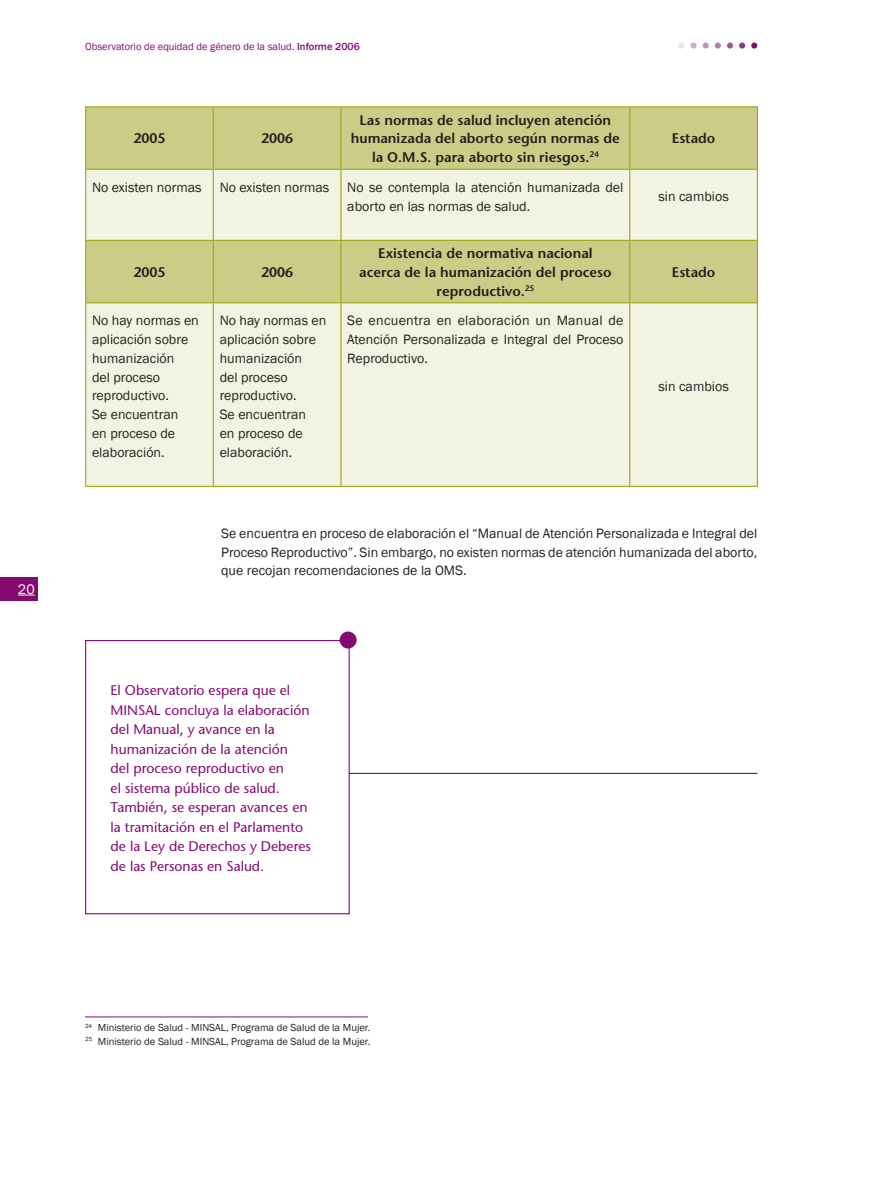
<style>
.page{position:relative;width:885px;height:1178px;background:#fff}
.page>*{position:absolute;margin:0;border:0;box-sizing:border-box;transform-origin:0 0}
.t1{font:14.25px "Franklin Gothic";color:#fff}
.t2{font:13.95px/18.8px "Franklin Gothic";color:#231f20}
.t3{font:13.95px/19.5px "Stone Sans";color:#850a70}
.t4{font:600 13.95px/18.8px "Stone Sans";color:#231f20;text-align:center}
.t5{font:10.5px/13.5px "Franklin Gothic";color:#231f20}
.t6{font:10.5px "Franklin Gothic";color:#850a70}
.s1{font-weight:500}
</style>
<div class="page">
<svg style="left:751px;top:43px;width:6px;height:6px"></svg>
<svg style="left:678px;top:43px;width:6px;height:6px"></svg>
<svg style="left:690px;top:43px;width:6px;height:6px"></svg>
<svg style="left:702px;top:43px;width:6px;height:6px"></svg>
<svg style="left:714px;top:43px;width:6px;height:6px"></svg>
<svg style="left:727px;top:43px;width:6px;height:6px"></svg>
<svg style="left:739px;top:43px;width:6px;height:6px"></svg>
<div style="left:0;top:577px;width:37px;height:24px;background:#850a70"></div>
<svg style="left:18px;top:595px;width:17px;height:1px"></svg>
<hr style="left:85px;top:1016px;width:283px;height:1px;background:#850a70">
<div style="left:86px;top:107px;width:670px;height:62px;background:#cbcd86"></div>
<svg style="left:86px;top:170px;width:670px;height:316px;background:#eaebcf"></svg>
<hr style="left:85px;top:106px;width:128px;height:1px;background:#9ea615">
<hr style="left:85px;top:107px;width:1px;height:62px;background:#9ea615">
<hr style="left:213px;top:106px;width:128px;height:1px;background:#9ea615">
<hr style="left:213px;top:107px;width:1px;height:62px;background:#9ea615">
<hr style="left:341px;top:106px;width:288px;height:1px;background:#9ea615">
<hr style="left:340px;top:107px;width:1px;height:62px;background:#9ea615">
<hr style="left:629px;top:106px;width:129px;height:1px;background:#9ea615">
<hr style="left:629px;top:107px;width:1px;height:62px;background:#9ea615">
<hr style="left:756px;top:107px;width:2px;height:62px;background:#9ea615">
<hr style="left:85px;top:169px;width:128px;height:1px;background:#9ea615">
<hr style="left:85px;top:170px;width:1px;height:70px;background:#9ea615">
<hr style="left:213px;top:169px;width:128px;height:1px;background:#9ea615">
<hr style="left:213px;top:170px;width:1px;height:70px;background:#9ea615">
<hr style="left:341px;top:169px;width:288px;height:1px;background:#9ea615">
<hr style="left:340px;top:170px;width:1px;height:70px;background:#9ea615">
<hr style="left:629px;top:169px;width:129px;height:1px;background:#9ea615">
<hr style="left:629px;top:170px;width:1px;height:70px;background:#9ea615">
<hr style="left:756px;top:170px;width:2px;height:70px;background:#9ea615">
<hr style="left:85px;top:240px;width:128px;height:1px;background:#9ea615">
<hr style="left:85px;top:241px;width:1px;height:61px;background:#9ea615">
<hr style="left:213px;top:240px;width:128px;height:1px;background:#9ea615">
<hr style="left:213px;top:241px;width:1px;height:61px;background:#9ea615">
<hr style="left:341px;top:240px;width:288px;height:1px;background:#9ea615">
<hr style="left:340px;top:241px;width:1px;height:61px;background:#9ea615">
<hr style="left:629px;top:240px;width:129px;height:1px;background:#9ea615">
<hr style="left:629px;top:241px;width:1px;height:61px;background:#9ea615">
<hr style="left:756px;top:241px;width:2px;height:61px;background:#9ea615">
<hr style="left:85px;top:302px;width:128px;height:1px;background:#9ea615">
<hr style="left:85px;top:303px;width:1px;height:183px;background:#9ea615">
<hr style="left:213px;top:302px;width:128px;height:1px;background:#9ea615">
<hr style="left:213px;top:303px;width:1px;height:183px;background:#9ea615">
<hr style="left:341px;top:302px;width:288px;height:1px;background:#9ea615">
<hr style="left:340px;top:303px;width:1px;height:183px;background:#9ea615">
<hr style="left:629px;top:302px;width:129px;height:1px;background:#9ea615">
<hr style="left:629px;top:303px;width:1px;height:183px;background:#9ea615">
<hr style="left:756px;top:303px;width:2px;height:183px;background:#9ea615">
<hr style="left:85px;top:486px;width:128px;height:1px;background:#9ea615">
<hr style="left:213px;top:486px;width:128px;height:1px;background:#9ea615">
<hr style="left:341px;top:486px;width:288px;height:1px;background:#9ea615">
<hr style="left:629px;top:486px;width:129px;height:1px;background:#9ea615">
<div style="left:85px;top:640px;width:265px;height:274px;border:1px solid #850a70"></div>
<div style="left:339px;top:631px;width:17px;height:17px;background:#850a70;border-radius:50%"></div>
<hr style="left:349px;top:773px;width:408px;height:1px;background:#850a70">
<p class="t1" style="left:18px;top:580px;width:18px">20</p>
<p class="t6" style="left:85px;top:40px;width:276px">Observatorio de equidad de género de la salud. <span class="s1">Informe 2006</span></p>
<p class="t4" style="left:133px;top:129px;width:34px">2005</p>
<p class="t4" style="left:261px;top:129px;width:34px">2006</p>
<p class="t4" style="left:351px;top:110px;width:270px">Las normas de salud incluyen atención humanizada del aborto según normas de la O.M.S. para aborto sin riesgos.<sup>24</sup></p>
<p class="t4" style="left:671px;top:129px;width:45px">Estado</p>
<p class="t2" style="left:92px;top:178px;width:111px">No existen normas</p>
<p class="t2" style="left:220px;top:178px;width:111px">No existen normas</p>
<p class="t2" style="left:347px;top:178px;width:277px">No se contempla la atención humanizada del aborto en las normas de salud.</p>
<p class="t2" style="left:658px;top:187px;width:72px">sin cambios</p>
<p class="t4" style="left:133px;top:263px;width:34px">2005</p>
<p class="t4" style="left:261px;top:263px;width:34px">2006</p>
<p class="t4" style="left:359px;top:244px;width:254px">Existencia de normativa nacional acerca de la humanización del proceso reproductivo.<sup>25</sup></p>
<p class="t2" style="left:92px;top:312px;width:108px">No hay normas en aplicación sobre humanización<br>del proceso reproductivo.<br>Se encuentran<br>en proceso de elaboración.</p>
<p class="t2" style="left:220px;top:312px;width:108px">No hay normas en aplicación sobre humanización<br>del proceso reproductivo.<br>Se encuentran<br>en proceso de elaboración.</p>
<p class="t2" style="left:347px;top:312px;width:277px;text-align:justify">Se encuentra en elaboración un Manual de Atención Personalizada e Integral del Proceso Reproductivo.</p>
<p class="t4" style="left:671px;top:263px;width:45px">Estado</p>
<p class="t2" style="left:658px;top:377px;width:72px">sin cambios</p>
<p class="t2" style="left:221px;top:524px;width:537px;text-align:justify">Se encuentra en proceso de elaboración el “Manual de Atención Personalizada e Integral del Proceso Reproductivo”. Sin embargo, no existen normas de atención humanizada del aborto, que recojan recomendaciones de la OMS.</p>
<p class="t3" style="left:111px;top:680px;width:202px">El Observatorio espera que el<br>MINSAL concluya la elaboración del Manual, y avance en la humanización de la atención<br>del proceso reproductivo en<br>el sistema público de salud.<br>También, se esperan avances en la tramitación en el Parlamento de la Ley de Derechos y Deberes de las Personas en Salud.</p>
<p class="t5" style="left:85px;top:1021px;width:287px"><sup>24</sup> Ministerio de Salud - MINSAL, Programa de Salud de la Mujer.<br><sup>25</sup> Ministerio de Salud - MINSAL, Programa de Salud de la Mujer.</p>
</div>
